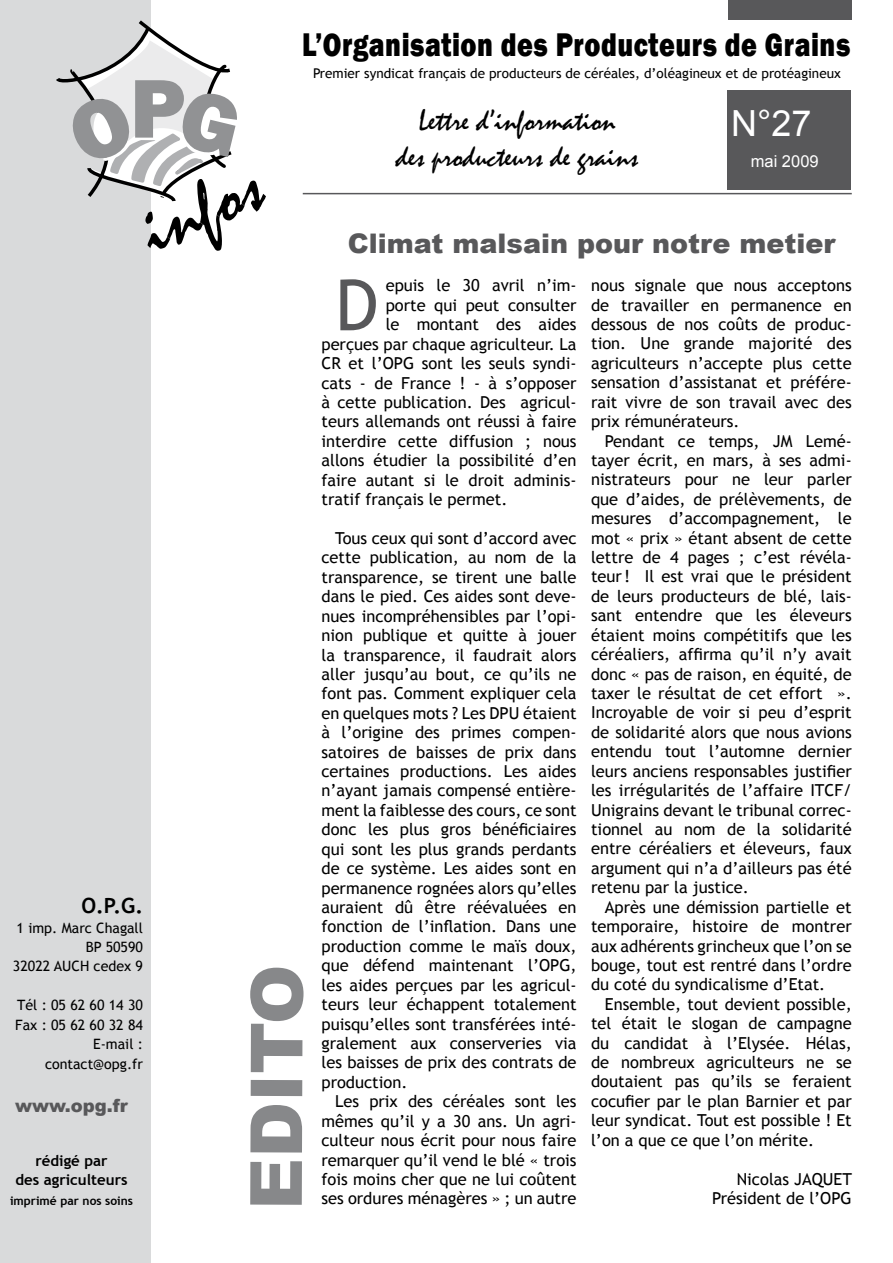
<style>
.page{position:relative;width:893px;height:1263px;background:#fff}
.page>*{position:absolute;margin:0;border:0;box-sizing:border-box;transform-origin:0 0}
.t1{font:800 86.1px "Franklin Gothic";color:#919294}
.t2{font:77.25px "Mistral";color:#000}
.t3{font:900 72px "Arial";letter-spacing:-.005em;color:#87888a}
.t4{font:70.8px "Trebuchet MS";color:#58585a}
.t5{font:36px "Arial";color:#fff}
.t6{font:800 33.75px "Franklin Gothic";letter-spacing:.02em;color:#000;scale:.8 1}
.t7{font:30px/36px "Mistral";color:#000;text-align:center}
.t8{font:900 27px "Arial";color:#58585a}
.t9{font:700 21px "Trebuchet MS";color:#000}
.t10{font:900 18px "Arial";color:#58585a}
.t11{font:16.5px/19.4px "Trebuchet MS";color:#000;text-align:justify}
.t12{font:16.5px "Arial";color:#fff}
.t13{font:700 15px/19.5px "Trebuchet MS";color:#000;text-align:center}
.t14{font:14.25px/19.4px "Trebuchet MS";color:#000;text-align:right}
.t15{font:13.5px "Trebuchet MS";color:#000}
.t16{font:700 12px "Trebuchet MS";color:#000}
</style>
<div class="page">
<div style="left:0;top:0;width:150px;height:1263px;background:#d9dadb"></div>
<div style="left:727px;top:90px;width:124px;height:100px;background:#58585a"></div>
<div style="left:728px;top:0;width:124px;height:20px;background:#58585a"></div>
<hr style="left:303px;top:193px;width:549px;height:1px;background:#58585a">
<svg style="left:56px;top:20px;width:176px;height:181px"></svg>
<h1 class="t1" style="left:130px;top:53px;width:57px">P</h1>
<h2 class="t2" style="left:124px;top:190px;width:128px;rotate:-24deg">infos</h2>
<h3 class="t6" style="left:302px;top:23px;width:686px">L’Organisation des Producteurs de Grains</h3>
<p class="t15" style="left:313px;top:66px;width:529px">Premier syndicat français de producteurs de céréales, d’oléagineux et de protéagineux</p>
<h3 class="t7" style="left:396px;top:103px;width:244px">Lettre d’information<br>des producteurs de grains</h3>
<h3 class="t5" style="left:731px;top:100px;width:82px">N°27</h3>
<p class="t12" style="left:751px;top:151px;width:69px">mai 2009</p>
<h3 class="t8" style="left:348px;top:223px;width:489px">Climat malsain pour notre metier</h3>
<p class="t9" style="left:81px;top:893px;width:63px">O.P.G.</p>
<p class="t14" style="left:13px;top:918px;width:132px">1 imp. Marc Chagall<br>BP 50590<br>32022 AUCH cedex 9</p>
<p class="t14" style="left:15px;top:996px;width:129px">Tél : 05 62 60 14 30<br>Fax : 05 62 60 32 84<br>E-mail : contact@opg.fr</p>
<p class="t10" style="left:15px;top:1092px;width:114px">www.opg.fr</p>
<p class="t13" style="left:16px;top:1151px;width:113px">rédigé par<br>des agriculteurs</p>
<p class="t16" style="left:10px;top:1193px;width:124px">imprimé par nos soins</p>
<h3 class="t3" style="left:224px;top:1210px;width:247px;rotate:-90deg">EDITO</h3>
<h3 class="t4" style="left:335px;top:263px;width:45px">D</h3>
<p class="t11" style="left:386px;top:276px;width:192px">epuis le 30 avril n’im-</p>
<p class="t11" style="left:386px;top:296px;width:192px">porte qui peut consulter</p>
<p class="t11" style="left:386px;top:315px;width:192px">le montant des aides</p>
<p class="t11" style="left:321px;top:334px;width:257px">perçues par chaque agriculteur. La</p>
<p class="t11" style="left:321px;top:354px;width:257px">CR et l’OPG sont les seuls syndi-</p>
<p class="t11" style="left:321px;top:373px;width:257px">cats - de France ! - à s’opposer</p>
<p class="t11" style="left:321px;top:393px;width:257px">à cette publication. Des agricul-</p>
<p class="t11" style="left:321px;top:412px;width:257px">teurs allemands ont réussi à faire</p>
<p class="t11" style="left:321px;top:431px;width:257px">interdire cette diffusion ; nous</p>
<p class="t11" style="left:321px;top:451px;width:257px">allons étudier la possibilité d’en</p>
<p class="t11" style="left:321px;top:470px;width:257px">faire autant si le droit adminis-</p>
<p class="t11" style="left:321px;top:490px;width:188px">tratif français le permet.</p>
<p class="t11" style="left:321px;top:529px;width:257px;text-indent:14px">Tous ceux qui sont d’accord avec cette publication, au nom de la transparence, se tirent une balle dans le pied. Ces aides sont deve&shy;nues incompréhensibles par l’opi&shy;nion publique et quitte à jouer la transparence, il faudrait alors aller jusqu’au bout, ce qu’ils ne font pas. Comment expliquer cela en quelques mots ? Les DPU étaient à l’origine des primes compen&shy;satoires de baisses de prix dans certaines productions. Les aides n’ayant jamais compensé entière&shy;ment la faiblesse des cours, ce sont donc les plus gros bénéficiaires qui sont les plus grands perdants de ce système. Les aides sont en permanence rognées alors qu’elles auraient dû être réévaluées en fonction de l’inflation. Dans une production comme le maïs doux, que défend maintenant l’OPG, les aides perçues par les agricul&shy;teurs leur échappent totalement puisqu’elles sont transférées inté&shy;gralement aux conserveries via les baisses de prix des contrats de production.</p>
<p class="t11" style="left:321px;top:1092px;width:257px;text-indent:14px">Les prix des céréales sont les mêmes qu’il y a 30 ans. Un agri&shy;culteur nous écrit pour nous faire remarquer qu’il vend le blé « trois fois moins cher que ne lui coûtent ses ordures ménagères » ; un autre</p>
<p class="t11" style="left:591px;top:276px;width:262px">nous signale que nous acceptons de travailler en permanence en dessous de nos coûts de produc&shy;tion. Une grande majorité des agriculteurs n’accepte plus cette sensation d’assistanat et préfére&shy;rait vivre de son travail avec des prix rémunérateurs.</p>
<p class="t11" style="left:591px;top:431px;width:262px;text-indent:14px">Pendant ce temps, JM Lemé&shy;tayer écrit, en mars, à ses admi&shy;nistrateurs pour ne leur parler que d’aides, de prélèvements, de mesures d’accompagnement, le mot « prix » étant absent de cette lettre de 4 pages ; c’est révéla&shy;teur! Il est vrai que le président de leurs producteurs de blé, lais&shy;sant entendre que les éleveurs étaient moins compétitifs que les céréaliers, affirma qu’il n’y avait donc « pas de raison, en équité, de taxer le résultat de cet effort ».<br>Incroyable de voir si peu d’esprit de solidarité alors que nous avions entendu tout l’automne dernier leurs anciens responsables justifier les irrégularités de l’affaire ITCF/ Unigrains devant le tribunal correc&shy;tionnel au nom de la solidarité entre céréaliers et éleveurs, faux argument qui n’a d’ailleurs pas été retenu par la justice.</p>
<p class="t11" style="left:591px;top:897px;width:262px;text-indent:14px">Après une démission partielle et temporaire, histoire de montrer aux adhérents grincheux que l’on se bouge, tout est rentré dans l’ordre du coté du syndicalisme d’Etat.</p>
<p class="t11" style="left:591px;top:994px;width:262px;text-indent:14px">Ensemble, tout devient possible, tel était le slogan de campagne du candidat à l’Elysée. Hélas, de nombreux agriculteurs ne se doutaient pas qu’ils se feraient cocufier par le plan Barnier et par leur syndicat. Tout est possible ! Et l’on a que ce que l’on mérite.</p>
<p class="t11" style="left:712px;top:1169px;width:141px;text-align:right">Nicolas JAQUET<br>Président de l’OPG</p>
</div>
